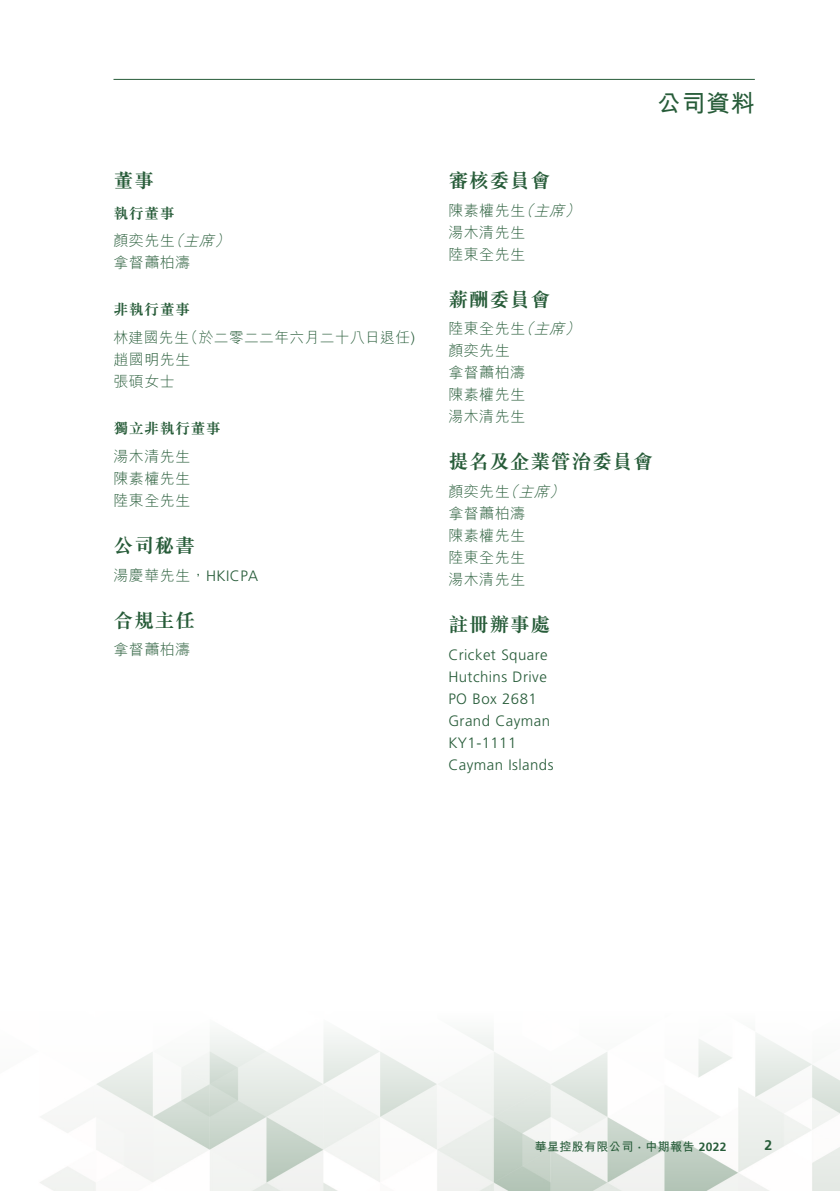
<style>
.page{position:relative;width:840px;height:1191px;background:#fff}
.page>*{position:absolute;margin:0;border:0;box-sizing:border-box;transform-origin:0 0}
.t1{font:700 24px "M Hei HK";color:#275c39}
.t2{font:700 20px "M Sung HK";letter-spacing:.025em;color:#275c39}
.t3{font:300 15px/22px "M Hei HK";letter-spacing:.03em;color:#275c39}
.t4{font:300 15px/22px "Frutiger LT Std";letter-spacing:.03em;color:#275c39}
.t5{font:700 15px "M Sung HK";letter-spacing:.025em;color:#275c39}
.t6{font:italic 300 15px "M Hei HK";color:#275c39}
.t7{font:700 14px "Frutiger LT Std";color:#275c39}
.t8{font:700 12px "M Hei HK";letter-spacing:.03em;color:#275c39}
.s1{font-family:"Frutiger LT Std"}
</style>
<div class="page">
<img style="left:40px;top:1033px;width:799px;height:158px">
<hr style="left:113px;top:79px;width:641px;height:1px;background:#275c39">
<h2 class="t2" style="left:113px;top:167px;width:42px">董事</h2>
<p class="t5" style="left:113px;top:203px;width:63px">執行董事</p>
<p class="t6" style="left:168px;top:233px;width:20px">（</p>
<p class="t6" style="left:214px;top:233px;width:20px">(</p>
<p class="t3" style="left:113px;top:230px;width:78px">顏奕先生拿督蕭柏濤</p>
<p class="t5" style="left:113px;top:299px;width:78px">非執行董事</p>
<p class="t6" style="left:183px;top:233px;width:36px">主席</p>
<p class="t3" style="left:183px;top:326px;width:233px">（於二零二二年六月二十八日退任<span class="s1">(</span></p>
<p class="t3" style="left:113px;top:326px;width:78px;text-align:justify">林建國先生趙國明先生張碩女士</p>
<p class="t5" style="left:113px;top:418px;width:109px">獨立非執行董事</p>
<p class="t3" style="left:113px;top:445px;width:78px;text-align:justify">湯木清先生陳素權先生陸東全先生</p>
<h2 class="t2" style="left:113px;top:531px;width:83px">公司秘書</h2>
<p class="t3" style="left:113px;top:564px;width:146px">湯慶華先生，<span class="s1">HKICPA</span></p>
<h2 class="t2" style="left:113px;top:606px;width:83px">合規主任</h2>
<p class="t3" style="left:113px;top:638px;width:78px">拿督蕭柏濤</p>
<h2 class="t2" style="left:448px;top:167px;width:104px">審核委員會</h2>
<p class="t6" style="left:518px;top:202px;width:20px">（</p>
<p class="t6" style="left:564px;top:202px;width:20px">(</p>
<p class="t3" style="left:448px;top:199px;width:78px;text-align:justify">陳素權先生湯木清先生陸東全先生</p>
<h2 class="t2" style="left:448px;top:285px;width:104px">薪酬委員會</h2>
<p class="t6" style="left:533px;top:202px;width:36px">主席</p>
<h1 class="t1" style="left:656px;top:86px;width:100px">公司資料</h1>
<p class="t6" style="left:518px;top:321px;width:20px">（</p>
<p class="t6" style="left:564px;top:321px;width:20px">(</p>
<p class="t3" style="left:448px;top:318px;width:78px">陸東全先生顏奕先生拿督蕭柏濤陳素權先生湯木清先生</p>
<h2 class="t2" style="left:448px;top:448px;width:206px">提名及企業管治委員會</h2>
<p class="t6" style="left:549px;top:484px;width:20px">(</p>
<p class="t6" style="left:533px;top:321px;width:36px">主席</p>
<p class="t6" style="left:502px;top:484px;width:20px">（</p>
<p class="t3" style="left:448px;top:480px;width:78px">顏奕先生拿督蕭柏濤陳素權先生陸東全先生湯木清先生</p>
<h2 class="t2" style="left:448px;top:611px;width:104px">註冊辦事處</h2>
<p class="t4" style="left:448px;top:644px;width:107px">Cricket Square<br>Hutchins Drive<br>PO Box 2681<br>Grand Cayman<br>KY1-1111<br>Cayman Islands</p>
<p class="t6" style="left:518px;top:484px;width:36px">主席</p>
<p class="t8" style="left:534px;top:1137px;width:193px">華星控股有限公司 <span class="s1">·</span> 中期報告 <span class="s1">2022</span></p>
<p class="t7" style="left:763px;top:1137px;width:9px">2</p>
</div>
